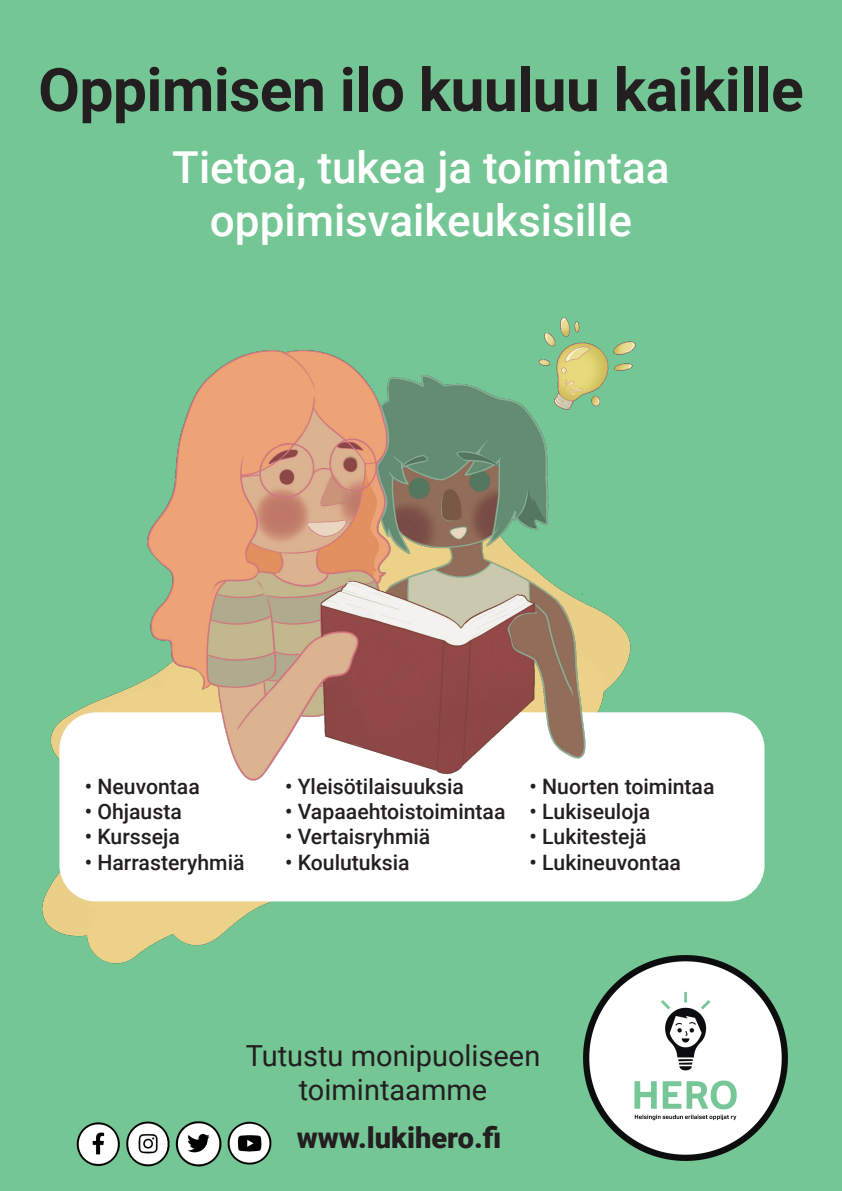
<style>
.page{position:relative;width:842px;height:1191px;background:#75c695}
.page>*{position:absolute;margin:0;border:0;box-sizing:border-box;transform-origin:0 0}
.t1{font:700 60px "Roboto";letter-spacing:-.01em;color:#231f20}
.t2{font:500 44px "Roboto";color:#fff}
.t3{font:29px "Roboto";color:#231f20}
.t4{font:900 29px "Roboto";color:#231f20}
.t5{font:500 21.2px "Roboto";color:#231f20}
</style>
<div class="page">
<img style="left:50px;top:317px;width:715px;height:625px">
<img style="left:76px;top:1121px;width:100px;height:46px">
<img style="left:176px;top:1121px;width:46px;height:45px">
<img style="left:227px;top:1121px;width:45px;height:44px">
<img style="left:583px;top:955px;width:205px;height:205px">
<p class="t1" style="left:38px;top:48px;width:767px">Oppimisen ilo kuuluu kaikille</p>
<p class="t2" style="left:172px;top:137px;width:499px">Tietoa, tukea ja toimintaa</p>
<p class="t2" style="left:210px;top:189px;width:424px">oppimisvaikeuksisille</p>
<p class="t5" style="left:85px;top:771px;width:117px">• Neuvontaa</p>
<p class="t5" style="left:85px;top:796px;width:99px">• Ohjausta</p>
<p class="t5" style="left:85px;top:822px;width:97px">• Kursseja</p>
<p class="t5" style="left:85px;top:847px;width:161px">• Harrasteryhmiä</p>
<p class="t5" style="left:285px;top:771px;width:181px">• Yleisötilaisuuksia</p>
<p class="t5" style="left:285px;top:796px;width:222px">• Vapaaehtoistoimintaa</p>
<p class="t5" style="left:285px;top:822px;width:147px">• Vertaisryhmiä</p>
<p class="t5" style="left:285px;top:847px;width:126px">• Koulutuksia</p>
<p class="t5" style="left:530px;top:771px;width:186px">• Nuorten toimintaa</p>
<p class="t5" style="left:530px;top:796px;width:122px">• Lukiseuloja</p>
<p class="t5" style="left:530px;top:822px;width:118px">• Lukitestejä</p>
<p class="t5" style="left:530px;top:847px;width:153px">• Lukineuvontaa</p>
<p class="t3" style="left:246px;top:1035px;width:296px">Tutustu monipuoliseen</p>
<p class="t3" style="left:299px;top:1069px;width:190px">toimintaamme</p>
<p class="t4" style="left:297px;top:1117px;width:206px">www.lukihero.fi</p>
</div>
